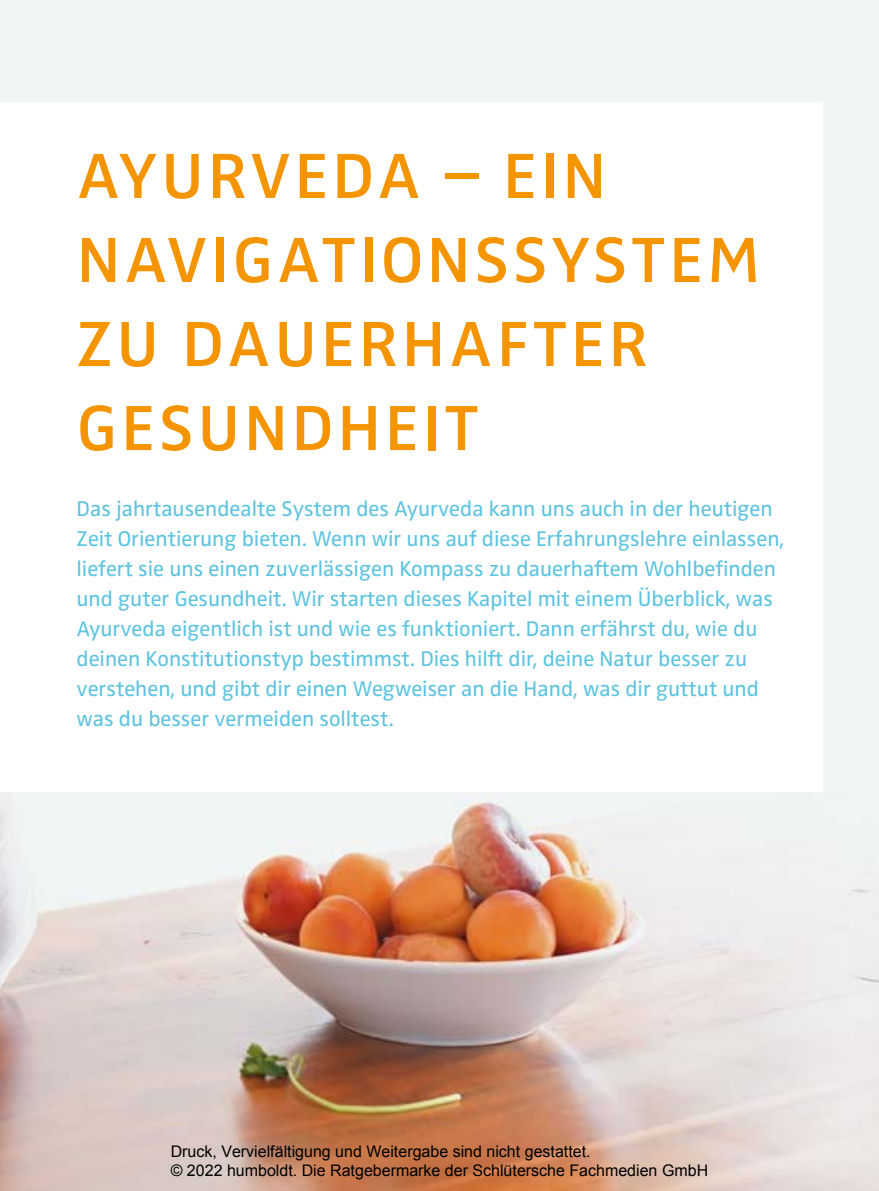
<style>
.page{position:relative;width:879px;height:1191px;background:#fff}
.page>*{position:absolute;margin:0;border:0;box-sizing:border-box;transform-origin:0 0}
.t1{font:600 66px/84px "Zwo Pro";letter-spacing:.06em;color:#f49500}
.t2{font:22px/30px "Zwo Pro";color:#5fc4e0}
.t3{font:16px/19.2px "Arial";color:#000}
</style>
<div class="page">
<img style="left:0;top:0;width:879px;height:1191px">
<div style="left:0;top:102px;width:822px;height:689px;background:#fff"></div>
<p class="t1" style="left:77px;top:135px;width:685px">AYURVEDA – EIN<br>NAVIGATIONSSYSTEM<br>ZU DAUERHAFTER<br>GESUNDHEIT</p>
<p class="t2" style="left:77px;top:494px;width:709px">Das jahrtausendealte System des Ayurveda kann uns auch in der heutigen Zeit Orientierung bieten. Wenn wir uns auf diese Erfahrungslehre einlassen, liefert sie uns einen zuverlässigen Kompass zu dauerhaftem Wohlbefinden und guter Gesundheit. Wir starten dieses Kapitel mit einem Überblick, was Ayurveda eigentlich ist und wie es funktioniert. Dann erfährst du, wie du deinen Konstitutionstyp bestimmst. Dies hilft dir, deine Natur besser zu verstehen, und gibt dir einen Wegweiser an die Hand, was dir guttut und was du besser vermeiden solltest.</p>
<p class="t3" style="left:171px;top:1142px;width:539px">Druck, Vervielfältigung und Weitergabe sind nicht gestattet.<br>© 2022 humboldt. Die Ratgebermarke der Schlütersche Fachmedien GmbH</p>
</div>
